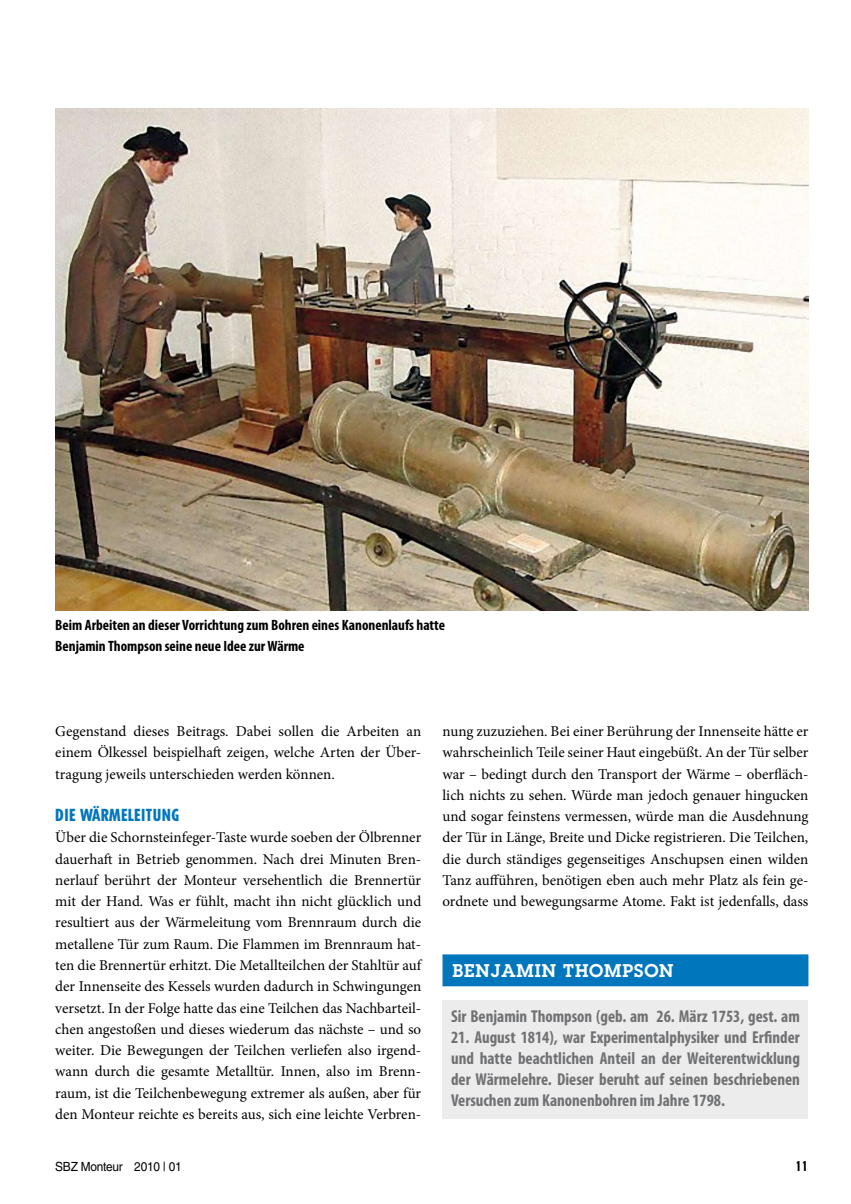
<style>
.page{position:relative;width:851px;height:1204px;background:#fff}
.page>*{position:absolute;margin:0;border:0;box-sizing:border-box;transform-origin:0 0}
.t1{font:600 18px "Lubalin Graph Std";letter-spacing:.05em;color:#fff}
.t2{font:700 condensed 17.25px/21px "Myriad Pro";color:#707173;text-align:justify}
.t3{font:800 condensed 16.5px "Tempo Std";letter-spacing:.03em;color:#0076bd}
.t4{font:15px/21.3px "Minion Pro";color:#000;text-align:justify}
.t5{font:700 condensed 15px/21.3px "Myriad Pro";color:#000}
.t6{font:800 condensed 13.5px "Tempo Std";color:#000}
.t7{font:12.6px "Helvetica LT Std";letter-spacing:-.02em;color:#000;scale:.94 1}
</style>
<div class="page">
<img style="left:55px;top:108px;width:753px;height:502px">
<div style="left:442px;top:954px;width:366px;height:32px;background:#0076bd"></div>
<div style="left:442px;top:1000px;width:366px;height:118px;background:#ececed"></div>
<p class="t5" style="left:55px;top:613px;width:391px">Beim Arbeiten an dieser Vorrichtung zum Bohren eines Kanonenlaufs hatte<br>Benjamin Thompson seine neue Idee zur Wärme</p>
<p class="t4" style="left:55px;top:720px;width:367px">Gegenstand dieses Beitrags. Dabei sollen die Arbeiten an einem Ölkessel beispielhaft zeigen, welche Arten der Über&shy;tragung jeweils unterschieden werden können.</p>
<p class="t3" style="left:55px;top:804px;width:125px">DIE WÄRMELEITUNG</p>
<p class="t4" style="left:55px;top:827px;width:367px">Über die Schornsteinfeger-Taste wurde soeben der Ölbrenner dauerhaft in Betrieb genommen. Nach drei Minuten Bren&shy;nerlauf berührt der Monteur versehentlich die Brennertür mit der Hand. Was er fühlt, macht ihn nicht glücklich und resultiert aus der Wärmeleitung vom Brennraum durch die metallene Tür zum Raum. Die Flammen im Brennraum hat&shy;ten die Brennertür erhitzt. Die Metallteilchen der Stahltür auf der Innenseite des Kessels wurden dadurch in Schwingungen versetzt. In der Folge hatte das eine Teilchen das Nachbarteil&shy;chen angestoßen und dieses wiederum das nächste – und so weiter. Die Bewegungen der Teilchen verliefen also irgend&shy;wann durch die gesamte Metalltür. Innen, also im Brenn&shy;raum, ist die Teilchenbewegung extremer als außen, aber für den Monteur reichte es bereits aus, sich eine leichte Verbren-</p>
<p class="t4" style="left:442px;top:720px;width:367px">nung zuzuziehen. Bei einer Berührung der Innenseite hätte er wahrscheinlich Teile seiner Haut eingebüßt. An der Tür selber war – bedingt durch den Transport der Wärme – oberfläch&shy;lich nichts zu sehen. Würde man jedoch genauer hingucken und sogar feinstens vermessen, würde man die Ausdehnung der Tür in Länge, Breite und Dicke registrieren. Die Teilchen, die durch ständiges gegenseitiges Anschupsen einen wilden Tanz aufführen, benötigen eben auch mehr Platz als fein ge&shy;ordnete und bewegungsarme Atome. Fakt ist jedenfalls, dass</p>
<p class="t1" style="left:452px;top:958px;width:223px">BENJAMIN THOMPSON</p>
<p class="t2" style="left:451px;top:1005px;width:350px">Sir Benjamin Thompson (geb. am 26. März 1753, gest. am</p>
<p class="t2" style="left:451px;top:1026px;width:350px">21. August 1814), war Experimentalphysiker und Erfinder und hatte beachtlichen Anteil an der Weiterentwicklung der Wärmelehre. Dieser beruht auf seinen beschriebenen Versuchen zum Kanonenbohren im Jahre 1798.</p>
<p class="t7" style="left:55px;top:1158px;width:136px">SBZ Monteur 2010 | 01</p>
<p class="t6" style="left:795px;top:1157px;width:14px">11</p>
</div>
